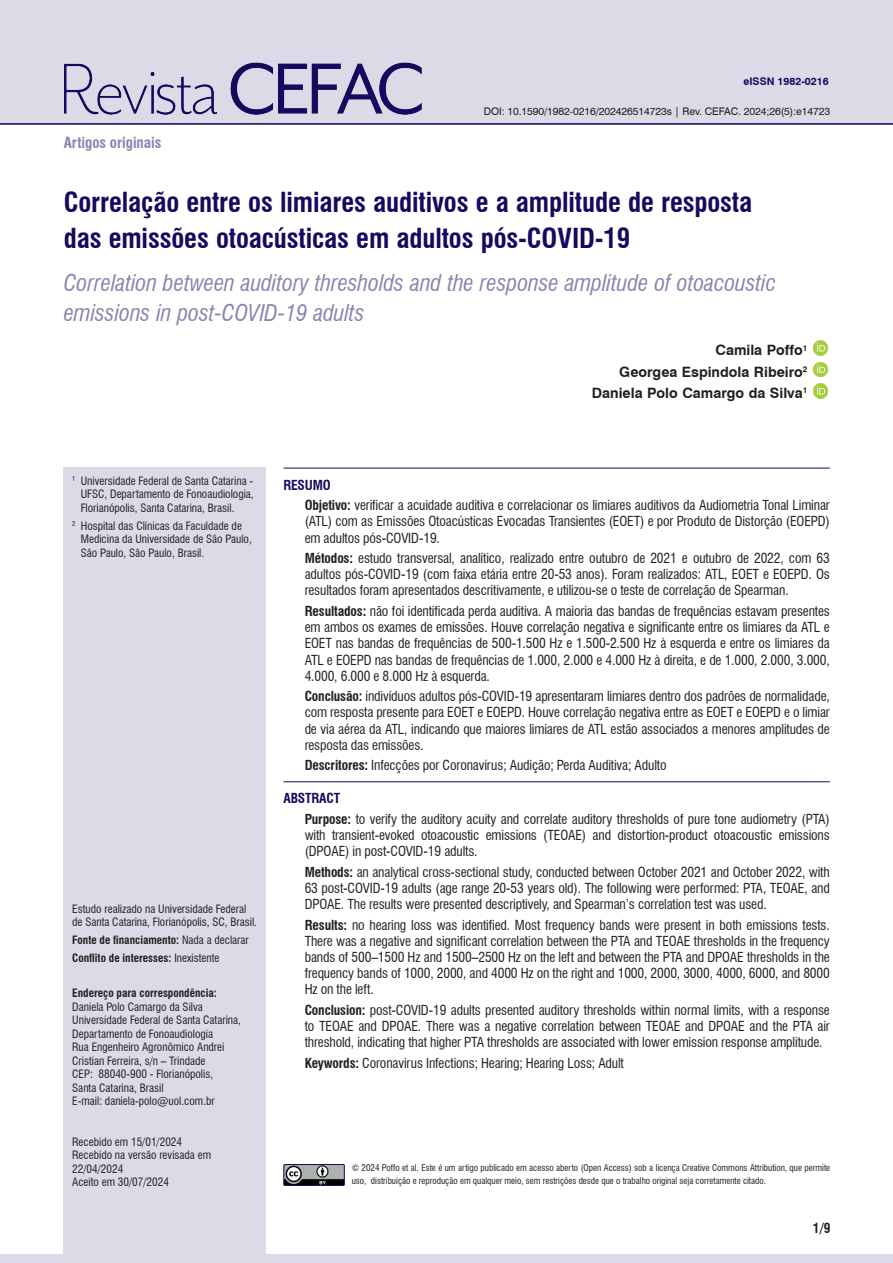
<style>
.page{position:relative;width:893px;height:1263px;background:#fff}
.page>*{position:absolute;margin:0;border:0;box-sizing:border-box;transform-origin:0 0}
.Titulo{font:700 condensed 27px/36px "Swiss 721 BT";letter-spacing:-.005em;color:#18085f}
.Titulo_ingles{font:italic condensed 22.5px/30px "Swiss 721 BT";letter-spacing:-.005em;color:#8b84af}
.Tipo_de_artigo{font:700 condensed 15px "Swiss 721 BT";color:#8b84af}
.Autor{font:700 14.25px "Swiss 721 BT";color:#231f20}
.Resumo{font:condensed 13.5px/16.2px "Swiss 721 BT";letter-spacing:-.01em;color:#231f20;text-align:justify}
.Resumo_título{font:700 condensed 13.5px "Swiss 721 BT";letter-spacing:-.01em;color:#18085f}
.Cabeço_autor_esquerda-par{font:700 condensed 13.5px "Swiss 721 BT";color:#231f20}
.Endereço_correspondencia{font:condensed 11.25px/13.5px "Swiss 721 BT";color:#231f20}
.Notas{font:condensed 11.25px/13.5px "Swiss 721 BT";color:#231f20;text-align:justify}
.Notas_sem_paragrafo{font:condensed 11.25px/13.5px "Swiss 721 BT";color:#231f20}
.Notas_sem_paragrafo-2{font:700 condensed 11.25px "Swiss 721 BT";color:#231f20}
.Endereço_correspondencia-2{font:700 condensed 11.25px "Swiss 721 BT";color:#231f20}
.Legenda_b_direito-impar{font:10.5px "Swiss 721 BT";letter-spacing:-.01em;color:#231f20}
.Legenda_b_esquerdo-par{font:700 10.5px "Swiss 721 BT";color:#18085f}
.Creative_Commons{font:condensed 9px/13.5px "Swiss 721 BT";color:#231f20}
.s1{font-weight:400}
.s2{font-weight:700}
</style>
<div class="page">
<div style="left:64px;top:468px;width:202px;height:795px;background:#dcdae7"></div>
<img style="left:813px;top:340px;width:16px;height:16px">
<img style="left:812px;top:362px;width:17px;height:15px">
<img style="left:813px;top:383px;width:16px;height:16px">
<hr style="left:283px;top:468px;width:547px;height:1px;background:#18085f">
<hr style="left:283px;top:781px;width:547px;height:1px;background:#18085f">
<div style="left:0;top:0;width:893px;height:125px;background:#dcdae7"></div>
<img style="left:65px;top:63px;width:357px;height:51px">
<div style="left:0;top:1254px;width:893px;height:9px;background:#dcdae7"></div>
<img style="left:285px;top:1166px;width:58px;height:18px">
<div style="left:283px;top:1164px;width:62px;height:22px;border:1px solid #18085f"></div>
<p class="Legenda_b_esquerdo-par" style="left:743px;top:74px;width:87px">eISSN 1982-0216</p>
<p class="Tipo_de_artigo" style="left:64px;top:133px;width:99px">Artigos originais</p>
<p class="Legenda_b_direito-impar" style="left:484px;top:104px;width:348px">DOI: 10.1590/1982-0216/202426514723s | Rev. CEFAC. 2024;26(5):e14723</p>
<p class="Titulo" style="left:64px;top:185px;width:690px">Correlação entre os limiares auditivos e a amplitude de resposta das emissões otoacústicas em adultos pós-COVID-19</p>
<p class="Titulo_ingles" style="left:64px;top:268px;width:714px">Correlation between auditory thresholds and the response amplitude of otoacoustic emissions in post-COVID-19 adults</p>
<p class="Autor" style="left:715px;top:340px;width:94px">Camila Poffo<sup>1</sup></p>
<p class="Autor" style="left:619px;top:362px;width:190px">Georgea Espindola Ribeiro<sup>2</sup></p>
<p class="Autor" style="left:592px;top:383px;width:217px">Daniela Polo Camargo da Silva<sup>1</sup></p>
<p class="Notas" style="left:81px;top:474px;width:174px;text-indent:-9px"><sup>1</sup> Universidade Federal de Santa Catarina - UFSC, Departamento de Fonoaudiologia, Florianópolis, Santa Catarina, Brasil.</p>
<p class="Notas" style="left:81px;top:519px;width:173px;text-align:left;text-indent:-9px"><sup>2</sup> Hospital das Clínicas da Faculdade de<br>Medicina da Universidade de São Paulo,<br>São Paulo, São Paulo, Brasil.</p>
<p class="Notas_sem_paragrafo" style="left:72px;top:902px;width:186px">Estudo realizado na Universidade Federal de Santa Catarina, Florianópolis, SC, Brasil.</p>
<p class="Notas_sem_paragrafo-2" style="left:72px;top:933px;width:178px">Fonte de financiamento: <span class="s1">Nada a declarar</span></p>
<p class="Notas_sem_paragrafo-2" style="left:72px;top:951px;width:149px">Conflito de interesses: <span class="s1">Inexistente</span></p>
<p class="Endereço_correspondencia-2" style="left:72px;top:986px;width:146px">Endereço para correspondência:</p>
<p class="Endereço_correspondencia" style="left:72px;top:1000px;width:132px">Daniela Polo Camargo da Silva</p>
<p class="Endereço_correspondencia" style="left:72px;top:1013px;width:170px">Universidade Federal de Santa Catarina,<br>Departamento de Fonoaudiologia</p>
<p class="Endereço_correspondencia" style="left:72px;top:1040px;width:154px">Rua Engenheiro Agronômico Andrei<br>Cristian Ferreira, s/n – Trindade</p>
<p class="Endereço_correspondencia" style="left:72px;top:1067px;width:142px">CEP: 88040-900 - Florianópolis,<br>Santa Catarina, Brasil</p>
<p class="Endereço_correspondencia" style="left:72px;top:1094px;width:144px">E-mail: daniela-polo@uol.com.br</p>
<p class="Endereço_correspondencia" style="left:72px;top:1135px;width:111px">Recebido em 15/01/2024</p>
<p class="Endereço_correspondencia" style="left:72px;top:1148px;width:140px">Recebido na versão revisada em<br>22/04/2024</p>
<p class="Endereço_correspondencia" style="left:72px;top:1175px;width:98px">Aceito em 30/07/2024</p>
<p class="Resumo_título" style="left:283px;top:477px;width:49px">RESUMO</p>
<p class="Resumo" style="left:305px;top:497px;width:527px"><span class="s2">Objetivo:</span> verificar a acuidade auditiva e correlacionar os limiares auditivos da Audiometria Tonal Liminar (ATL) com as Emissões Otoacústicas Evocadas Transientes (EOET) e por Produto de Distorção (EOEPD) em adultos pós-COVID-19.</p>
<p class="Resumo" style="left:305px;top:550px;width:527px"><span class="s2">Métodos:</span> estudo transversal, analítico, realizado entre outubro de 2021 e outubro de 2022, com 63 adultos pós-COVID-19 (com faixa etária entre 20-53 anos). Foram realizados: ATL, EOET e EOEPD. Os resultados foram apresentados descritivamente, e utilizou-se o teste de correlação de Spearman.</p>
<p class="Resumo" style="left:305px;top:603px;width:527px"><span class="s2">Resultados:</span> não foi identificada perda auditiva. A maioria das bandas de frequências estavam presentes em ambos os exames de emissões. Houve correlação negativa e significante entre os limiares da ATL e EOET nas bandas de frequências de 500-1.500 Hz e 1.500-2.500 Hz à esquerda e entre os limiares da ATL e EOEPD nas bandas de frequências de 1.000, 2.000 e 4.000 Hz à direita, e de 1.000, 2.000, 3.000, 4.000, 6.000 e 8.000 Hz à esquerda.</p>
<p class="Resumo" style="left:305px;top:688px;width:527px"><span class="s2">Conclusão:</span> indivíduos adultos pós-COVID-19 apresentaram limiares dentro dos padrões de normalidade, com resposta presente para EOET e EOEPD. Houve correlação negativa entre as EOET e EOEPD e o limiar de via aérea da ATL, indicando que maiores limiares de ATL estão associados a menores amplitudes de resposta das emissões.</p>
<p class="Resumo" style="left:305px;top:757px;width:363px"><span class="s2">Descritores:</span> Infecções por Coronavírus; Audição; Perda Auditiva; Adulto</p>
<p class="Resumo_título" style="left:283px;top:790px;width:58px">ABSTRACT</p>
<p class="Resumo" style="left:305px;top:811px;width:527px"><span class="s2">Purpose:</span> to verify the auditory acuity and correlate auditory thresholds of pure tone audiometry (PTA) with transient-evoked otoacoustic emissions (TEOAE) and distortion-product otoacoustic emissions (DPOAE) in post-COVID-19 adults.</p>
<p class="Resumo" style="left:305px;top:864px;width:527px"><span class="s2">Methods:</span> an analytical cross-sectional study, conducted between October 2021 and October 2022, with 63 post-COVID-19 adults (age range 20-53 years old). The following were performed: PTA, TEOAE, and DPOAE. The results were presented descriptively, and Spearman’s correlation test was used.</p>
<p class="Resumo" style="left:305px;top:916px;width:527px"><span class="s2">Results:</span> no hearing loss was identified. Most frequency bands were present in both emissions tests.<br>There was a negative and significant correlation between the PTA and TEOAE thresholds in the frequency bands of 500–1500 Hz and 1500–2500 Hz on the left and between the PTA and DPOAE thresholds in the frequency bands of 1000, 2000, and 4000 Hz on the right and 1000, 2000, 3000, 4000, 6000, and 8000<br>Hz on the left.</p>
<p class="Resumo" style="left:305px;top:1002px;width:527px"><span class="s2">Conclusion:</span> post-COVID-19 adults presented auditory thresholds within normal limits, with a response to TEOAE and DPOAE. There was a negative correlation between TEOAE and DPOAE and the PTA air threshold, indicating that higher PTA thresholds are associated with lower emission response amplitude.</p>
<p class="Resumo" style="left:305px;top:1055px;width:321px"><span class="s2">Keywords:</span> Coronavirus Infections; Hearing; Hearing Loss; Adult</p>
<p class="Creative_Commons" style="left:352px;top:1161px;width:480px">© 2024 Poffo et al. Este é um artigo publicado em acesso aberto (Open Access) sob a licença Creative Commons Attribution, que permite uso, distribuição e reprodução em qualquer meio, sem restrições desde que o trabalho original seja corretamente citado.</p>
<p class="Cabeço_autor_esquerda-par" style="left:813px;top:1219px;width:19px">1/9</p>
</div>
